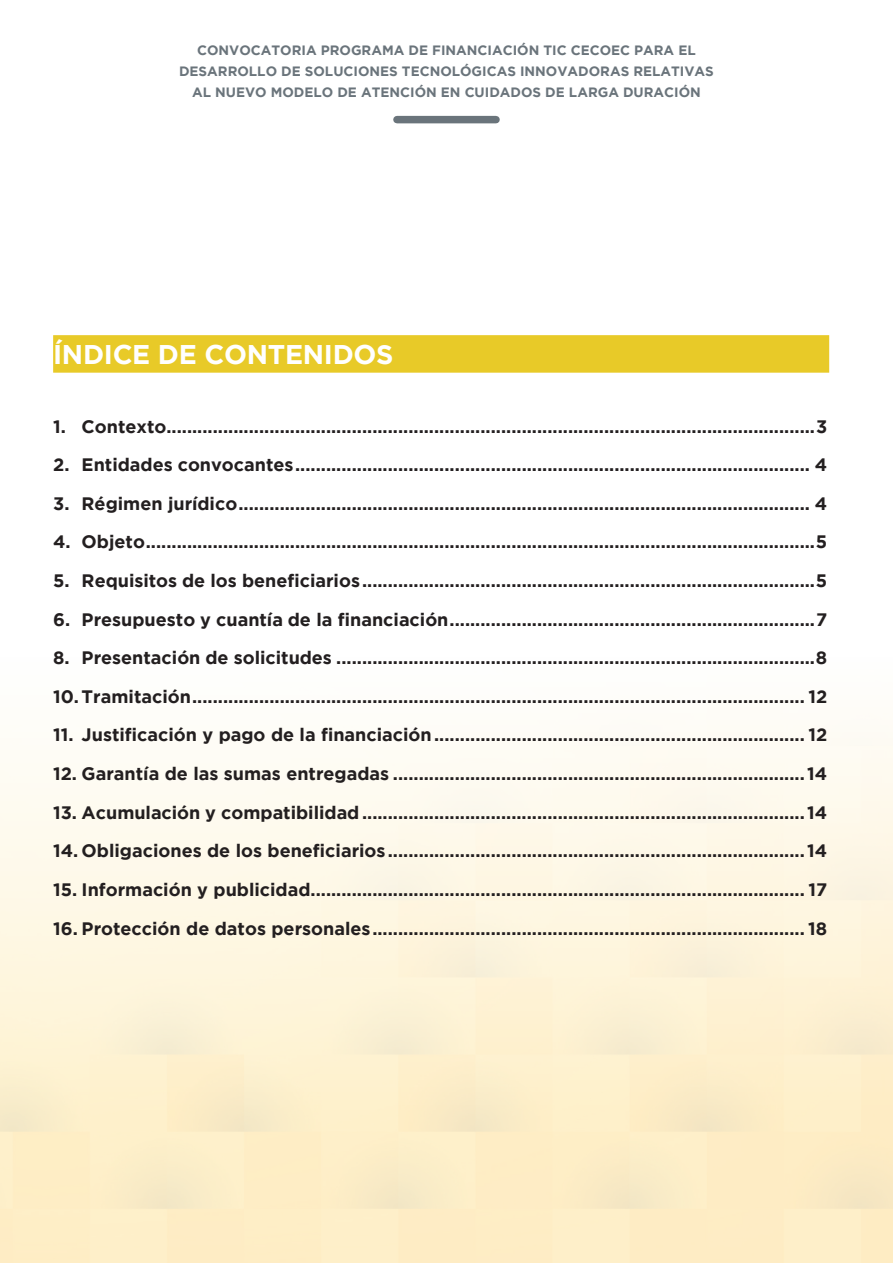
<style>
.page{position:relative;width:893px;height:1263px;background:#fff}
.page>*{position:absolute;margin:0;border:0;box-sizing:border-box;transform-origin:0 0}
.t1{font:700 27px "Gotham";letter-spacing:-.01em;color:#fff}
.t2{font:700 18px "Gotham";color:#231f20}
.t3{font:700 13.5px/21px "Gotham";color:#6a747b;text-align:center}
</style>
<div class="page">
<div style="left:397px;top:116px;width:99px;height:7px;background:#6a747b"></div>
<div style="left:53px;top:335px;width:776px;height:38px;background:#e8ca28"></div>
<p class="t3" style="left:179px;top:40px;width:536px">CONVOCATORIA PROGRAMA DE FINANCIACIÓN TIC CECOEC PARA EL<br>DESARROLLO DE SOLUCIONES TECNOLÓGICAS INNOVADORAS RELATIVAS<br>AL NUEVO MODELO DE ATENCIÓN EN CUIDADOS DE LARGA DURACIÓN</p>
<h1 class="t1" style="left:53px;top:339px;width:342px">ÍNDICE DE CONTENIDOS</h1>
<p class="t2" style="left:53px;top:416px;width:776px">1. Contexto..............................................................................................................................3</p>
<p class="t2" style="left:53px;top:454px;width:775px">2. Entidades convocantes.................................................................................................... 4</p>
<p class="t2" style="left:53px;top:493px;width:775px">3. Régimen jurídico............................................................................................................... 4</p>
<p class="t2" style="left:53px;top:532px;width:775px">4. Objeto..................................................................................................................................5</p>
<p class="t2" style="left:53px;top:570px;width:775px">5. Requisitos de los beneficiarios........................................................................................5</p>
<p class="t2" style="left:53px;top:609px;width:775px">6. Presupuesto y cuantía de la financiación.......................................................................7</p>
<p class="t2" style="left:53px;top:647px;width:776px">8. Presentación de solicitudes .............................................................................................8</p>
<p class="t2" style="left:53px;top:686px;width:776px">10. Tramitación....................................................................................................................... 12</p>
<p class="t2" style="left:53px;top:725px;width:776px">11. Justificación y pago de la financiación........................................................................ 12</p>
<p class="t2" style="left:53px;top:763px;width:775px">12. Garantía de las sumas entregadas ................................................................................ 14</p>
<p class="t2" style="left:53px;top:802px;width:775px">13. Acumulación y compatibilidad...................................................................................... 14</p>
<p class="t2" style="left:53px;top:840px;width:775px">14. Obligaciones de los beneficiarios................................................................................. 14</p>
<p class="t2" style="left:53px;top:879px;width:775px">15. Información y publicidad................................................................................................ 17</p>
<p class="t2" style="left:53px;top:918px;width:776px">16. Protección de datos personales.................................................................................... 18</p>
</div>
